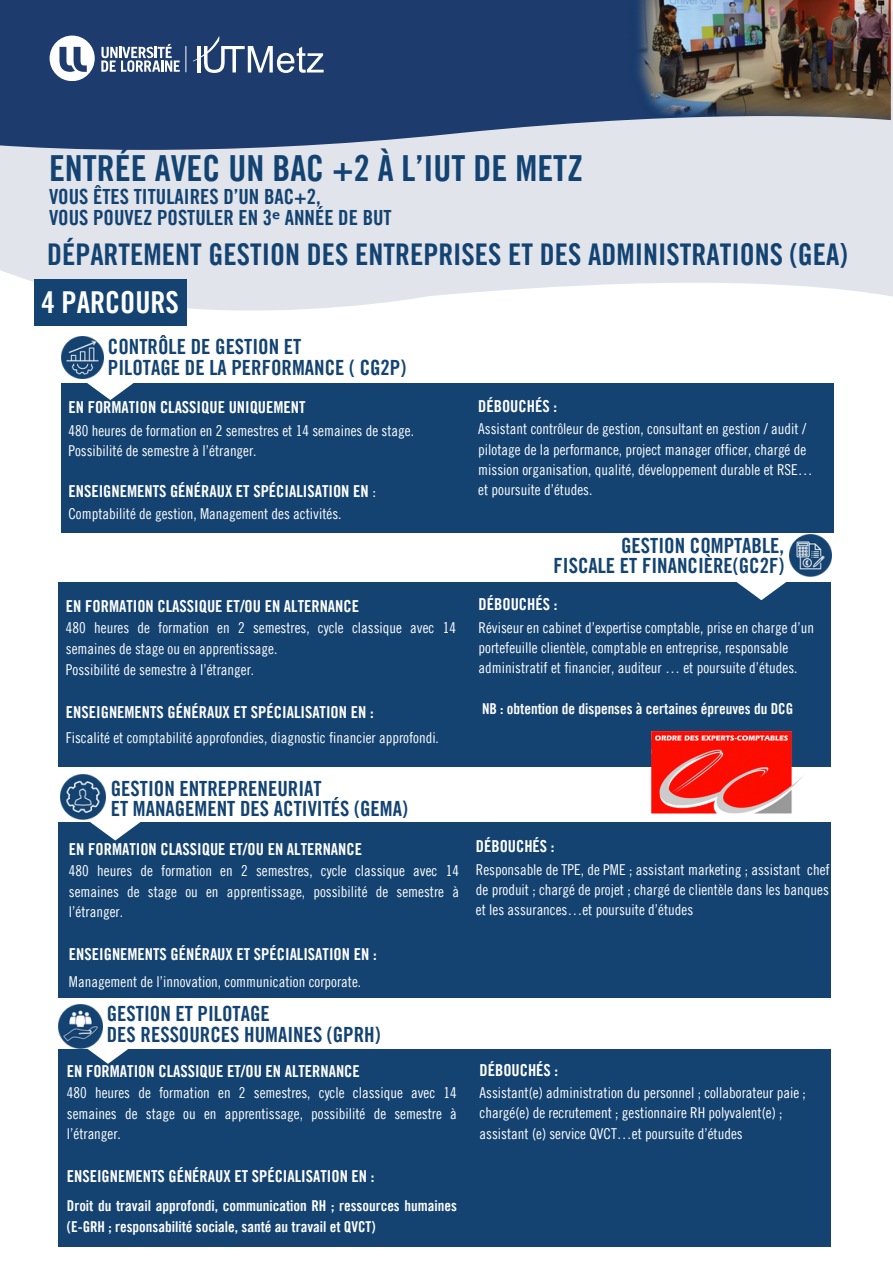
<style>
.page{position:relative;width:893px;height:1264px;background:#fff}
.page>*{position:absolute;margin:0;border:0;box-sizing:border-box;transform-origin:0 0}
.t1{font:35.85px "Trade Gothic LT Pro Bd Cn 20";color:#134372}
.t2{font:30.3px "Trade Gothic LT Pro Bd Cn 20";color:#fff}
.t3{font:30px "Trade Gothic LT Pro Bd Cn 20";color:#134372}
.t4{font:21px "Trade Gothic LT Pro Bd Cn 20";color:#134372}
.t5{font:16.5px "Trade Gothic LT Pro Bd Cn 20";color:#fff}
.t6{font:15px/20.2px "Trade Gothic LT Pro Cn 18";color:#fff}
.t7{font:15px/20.5px "Trade Gothic LT Pro Bd Cn 20";color:#fff}
.s1{font-family:"Noto Sans";font-weight:700}
.s2{font-family:"Trade Gothic LT Pro Cn 18"}
</style>
<div class="page">
<svg style="left:0;top:0;width:892px;height:461px"></svg>
<img style="left:0;top:116px;width:890px;height:34px">
<svg style="left:193px;top:36px;width:130px;height:37px"></svg>
<svg style="left:50px;top:36px;width:45px;height:45px"></svg>
<svg style="left:101px;top:44px;width:85px;height:28px"></svg>
<div style="left:34px;top:279px;width:153px;height:47px;background:#144372"></div>
<div style="left:61px;top:383px;width:772px;height:149px;background:#144372"></div>
<svg style="left:78px;top:376px;width:65px;height:24px"></svg>
<div style="left:59px;top:582px;width:771px;height:185px;background:#144372"></div>
<svg style="left:736px;top:582px;width:50px;height:18px"></svg>
<div style="left:59px;top:822px;width:771px;height:175px;background:#144372"></div>
<svg style="left:83px;top:819px;width:58px;height:21px"></svg>
<img style="left:651px;top:731px;width:152px;height:83px">
<img style="left:61px;top:336px;width:42px;height:42px">
<img style="left:789px;top:534px;width:42px;height:42px">
<img style="left:60px;top:774px;width:45px;height:45px">
<div style="left:59px;top:1048px;width:771px;height:198px;background:#144372"></div>
<svg style="left:75px;top:1048px;width:65px;height:15px"></svg>
<img style="left:59px;top:1004px;width:44px;height:44px">
<p class="t1" style="left:49px;top:155px;width:535px">ENTRÉE AVEC UN BAC +2 À L’IUT DE METZ</p>
<p class="t4" style="left:49px;top:189px;width:273px">VOUS ÊTES TITULAIRES D’UN BAC+2,</p>
<p class="t4" style="left:49px;top:209px;width:344px">VOUS POUVEZ POSTULER EN 3<span class="s1">ᵉ</span> ANNÉE DE BUT</p>
<p class="t3" style="left:47px;top:243px;width:802px">DÉPARTEMENT GESTION DES ENTREPRISES ET DES ADMINISTRATIONS (GEA)</p>
<p class="t2" style="left:41px;top:291px;width:139px">4 PARCOURS</p>
<p class="t4" style="left:108px;top:339px;width:195px">CONTRÔLE DE GESTION ET</p>
<p class="t4" style="left:108px;top:359px;width:300px">PILOTAGE DE LA PERFORMANCE ( CG2P)</p>
<p class="t5" style="left:68px;top:401px;width:238px">EN FORMATION CLASSIQUE UNIQUEMENT</p>
<p class="t6" style="left:68px;top:422px;width:347px">480 heures de formation en 2 semestres et 14 semaines de stage.</p>
<p class="t6" style="left:68px;top:442px;width:190px">Possibilité de semestre à l’étranger.</p>
<p class="t5" style="left:68px;top:484px;width:309px">ENSEIGNEMENTS GÉNÉRAUX ET SPÉCIALISATION EN <span class="s2">:</span></p>
<p class="t6" style="left:68px;top:505px;width:274px">Comptabilité de gestion, Management des activités.</p>
<p class="t5" style="left:66px;top:599px;width:294px">EN FORMATION CLASSIQUE ET/OU EN ALTERNANCE</p>
<p class="t6" style="left:66px;top:619px;width:391px;line-height:20.7px">480 heures de formation en 2 semestres, cycle classique avec 14 semaines de stage ou en apprentissage.</p>
<p class="t6" style="left:66px;top:661px;width:190px">Possibilité de semestre à l’étranger.</p>
<p class="t5" style="left:66px;top:705px;width:309px">ENSEIGNEMENTS GÉNÉRAUX ET SPÉCIALISATION EN :</p>
<p class="t6" style="left:66px;top:729px;width:374px">Fiscalité et comptabilité approfondies, diagnostic financier approfondi.</p>
<p class="t4" style="left:111px;top:780px;width:212px">GESTION ENTREPRENEURIAT</p>
<p class="t4" style="left:111px;top:800px;width:298px">ET MANAGEMENT DES ACTIVITÉS (GEMA)</p>
<p class="t5" style="left:69px;top:842px;width:294px">EN FORMATION CLASSIQUE ET/OU EN ALTERNANCE</p>
<p class="t6" style="left:69px;top:862px;width:391px;text-align:justify">480 heures de formation en 2 semestres, cycle classique avec 14 semaines de stage ou en apprentissage, possibilité de semestre à l’étranger.</p>
<p class="t5" style="left:69px;top:948px;width:309px">ENSEIGNEMENTS GÉNÉRAUX ET SPÉCIALISATION EN :</p>
<p class="t6" style="left:69px;top:973px;width:294px">Management de l’innovation, communication corporate.</p>
<p class="t4" style="left:107px;top:1006px;width:165px">GESTION ET PILOTAGE</p>
<p class="t4" style="left:107px;top:1026px;width:275px">DES RESSOURCES HUMAINES (GPRH)</p>
<p class="t5" style="left:67px;top:1064px;width:294px">EN FORMATION CLASSIQUE ET/OU EN ALTERNANCE</p>
<p class="t6" style="left:67px;top:1084px;width:391px;text-align:justify">480 heures de formation en 2 semestres, cycle classique avec 14 semaines de stage ou en apprentissage, possibilité de semestre à l’étranger.</p>
<p class="t5" style="left:67px;top:1169px;width:309px">ENSEIGNEMENTS GÉNÉRAUX ET SPÉCIALISATION EN :</p>
<p class="t7" style="left:67px;top:1197px;width:391px">Droit du travail approfondi, communication RH ; ressources humaines (E-GRH ; responsabilité sociale, santé au travail et QVCT)</p>
<p class="t5" style="left:478px;top:400px;width:80px">DÉBOUCHÉS :</p>
<p class="t6" style="left:478px;top:421px;width:336px">Assistant contrôleur de gestion, consultant en gestion / audit / pilotage de la performance, project manager officer, chargé de mission organisation, qualité, développement durable et RSE…</p>
<p class="t6" style="left:478px;top:481px;width:115px">et poursuite d’études.</p>
<p class="t4" style="left:621px;top:538px;width:165px">GESTION COMPTABLE,</p>
<p class="t4" style="left:553px;top:558px;width:232px">FISCALE ET FINANCIÈRE(GC2F)</p>
<p class="t5" style="left:478px;top:598px;width:80px">DÉBOUCHÉS :</p>
<p class="t6" style="left:478px;top:619px;width:337px">Réviseur en cabinet d’expertise comptable, prise en charge d’un portefeuille clientèle, comptable en entreprise, responsable administratif et financier, auditeur … et poursuite d’études.</p>
<p class="t7" style="left:482px;top:700px;width:313px">NB : obtention de dispenses à certaines épreuves du DCG</p>
<p class="t5" style="left:476px;top:840px;width:80px">DÉBOUCHÉS :</p>
<p class="t6" style="left:476px;top:861px;width:355px;text-align:justify">Responsable de TPE, de PME ; assistant marketing ; assistant chef de produit ; chargé de projet ; chargé de clientèle dans les banques et les assurances…et poursuite d’études</p>
<p class="t5" style="left:479px;top:1063px;width:80px">DÉBOUCHÉS :</p>
<p class="t6" style="left:479px;top:1084px;width:328px">Assistant(e) administration du personnel ; collaborateur paie ; chargé(e) de recrutement ; gestionnaire RH polyvalent(e) ; assistant (e) service QVCT…et poursuite d’études</p>
</div>
